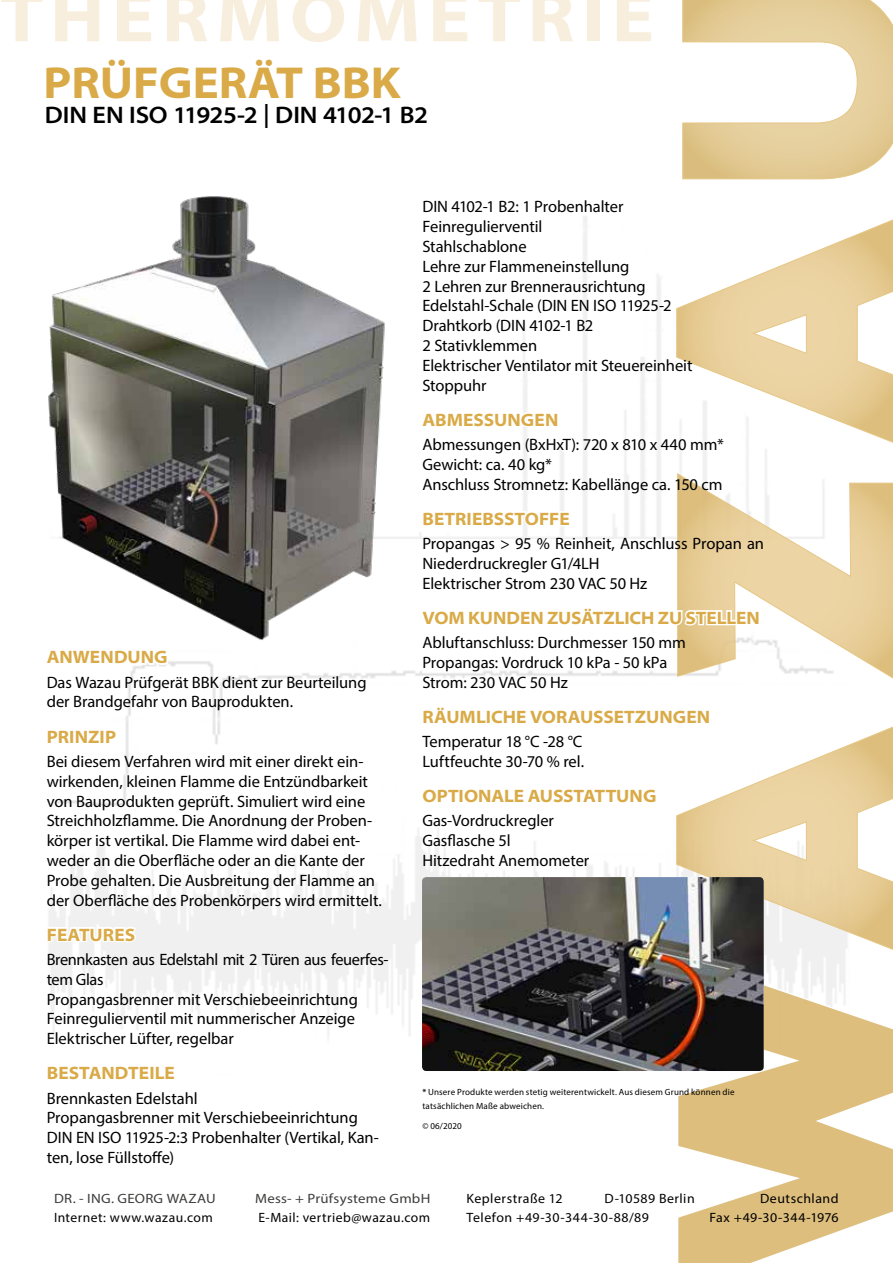
<style>
.page{position:relative;width:893px;height:1263px;background:#fff}
.page>*{position:absolute;margin:0;border:0;box-sizing:border-box;transform-origin:0 0}
.t1{font:700 72px "Myriad Pro";letter-spacing:.09em;color:#f8eedd;scale:1.1 1}
.t2{font:700 semi-expanded 45px "Myriad Pro";color:#d9aa47}
.t3{font:600 semi-expanded 24px "Myriad Pro";letter-spacing:-.015em;color:#000}
.t4{font:700 semi-expanded 18px "Myriad Pro";color:#d9aa47}
.t5{font:16.5px/19.8px "Myriad Pro";letter-spacing:-.005em;color:#000}
.t6{font:13.5px "Myriad Pro";letter-spacing:.035em;color:#000}
.t7{font:13.5px "Myriad Pro";letter-spacing:.015em;color:#3c3c3b;scale:1.1 1}
.t8{font:13.5px "Myriad Pro";letter-spacing:.015em;color:#000}
.t9{font:9px/13.5px "Myriad Pro";letter-spacing:.015em;color:#000}
.s1{font-weight:600}
</style>
<div class="page">
<img style="left:54px;top:661px;width:623px;height:145px">
<svg style="left:677px;top:449px;width:216px;height:230px"></svg>
<svg style="left:676px;top:726px;width:217px;height:227px"></svg>
<svg style="left:678px;top:953px;width:215px;height:310px"></svg>
<svg style="left:676px;top:219px;width:217px;height:230px"></svg>
<svg style="left:682px;top:0;width:211px;height:180px"></svg>
<svg style="left:54px;top:661px;width:116px;height:39px"></svg>
<svg style="left:54px;top:719px;width:65px;height:35px"></svg>
<svg style="left:48px;top:907px;width:90px;height:37px"></svg>
<svg style="left:521px;top:385px;width:39px;height:68px"></svg>
<svg style="left:522px;top:509px;width:43px;height:19px"></svg>
<svg style="left:677px;top:583px;width:85px;height:68px"></svg>
<svg style="left:421px;top:682px;width:291px;height:68px"></svg>
<svg style="left:420px;top:768px;width:238px;height:38px"></svg>
<img style="left:48px;top:196px;width:341px;height:444px">
<img style="left:422px;top:877px;width:342px;height:194px">
<h1 class="t1" style="left:0;top:-30px;width:596px">THERMOMETRIE</h1>
<h2 class="t2" style="left:44px;top:53px;width:359px">PRÜFGERÄT BBK</h2>
<h3 class="t3" style="left:45px;top:100px;width:385px">DIN EN ISO 11925-2 | DIN 4102-1 B2</h3>
<p class="t4" style="left:47px;top:645px;width:122px">ANWENDUNG</p>
<p class="t5" style="left:47px;top:672px;width:321px">Das Wazau Prüfgerät BBK dient zur Beurteilung der Brandgefahr von Bauprodukten.</p>
<p class="t4" style="left:47px;top:725px;width:71px">PRINZIP</p>
<p class="t5" style="left:47px;top:751px;width:337px">Bei diesem Verfahren wird mit einer direkt ein&shy;wirkenden, kleinen Flamme die Entzündbarkeit von Bauprodukten geprüft. Simuliert wird eine Streichholzflamme. Die Anordnung der Proben&shy;körper ist vertikal. Die Flamme wird dabei ent&shy;weder an die Oberfläche oder an die Kante der Probe gehalten. Die Ausbreitung der Flamme an der Oberfläche des Probenkörpers wird ermittelt.</p>
<p class="t4" style="left:47px;top:923px;width:90px">FEATURES</p>
<p class="t5" style="left:47px;top:949px;width:343px">Brennkasten aus Edelstahl mit 2 Türen aus feuerfes&shy;tem Glas<br>Propangasbrenner mit Verschiebeeinrichtung Feinregulierventil mit nummerischer Anzeige Elektrischer Lüfter, regelbar</p>
<p class="t4" style="left:47px;top:1061px;width:129px">BESTANDTEILE</p>
<p class="t5" style="left:47px;top:1088px;width:334px">Brennkasten Edelstahl<br>Propangasbrenner mit Verschiebeeinrichtung DIN EN ISO 11925-2:3 Probenhalter (Vertikal, Kan&shy;ten, lose Füllstoffe)</p>
<p class="t5" style="left:422px;top:197px;width:272px">DIN 4102-1 B2: 1 Probenhalter<br>Feinregulierventil<br>Stahlschablone<br>Lehre zur Flammeneinstellung<br>2 Lehren zur Brennerausrichtung<br>Edelstahl-Schale (DIN EN ISO 11925-2<br>Drahtkorb (DIN 4102-1 B2<br>2 Stativklemmen<br>Elektrischer Ventilator mit Steuereinheit<br>Stoppuhr</p>
<p class="t4" style="left:423px;top:408px;width:137px">ABMESSUNGEN</p>
<p class="t5" style="left:422px;top:434px;width:303px">Abmessungen (BxHxT): 720 x 810 x 440 mm*<br>Gewicht: ca. 40 kg*<br>Anschluss Stromnetz: Kabellänge ca. 150 cm</p>
<p class="t4" style="left:423px;top:507px;width:149px">BETRIEBSSTOFFE</p>
<p class="t5" style="left:422px;top:533px;width:343px">Propangas &gt; 95 % Reinheit, Anschluss Propan an<br>Niederdruckregler G1/4LH<br>Elektrischer Strom 230 VAC 50 Hz</p>
<p class="t4" style="left:423px;top:606px;width:339px">VOM KUNDEN ZUSÄTZLICH ZU STELLEN</p>
<p class="t5" style="left:422px;top:632px;width:265px">Abluftanschluss: Durchmesser 150 mm<br>Propangas: Vordruck 10 kPa - 50 kPa<br>Strom: 230 VAC 50 Hz</p>
<p class="t4" style="left:423px;top:705px;width:289px">RÄUMLICHE VORAUSSETZUNGEN</p>
<p class="t5" style="left:422px;top:731px;width:163px">Temperatur 18 °C -28 °C<br>Luftfeuchte 30-70 % rel.</p>
<p class="t4" style="left:423px;top:784px;width:235px">OPTIONALE AUSSTATTUNG</p>
<p class="t5" style="left:422px;top:811px;width:168px">Gas-Vordruckregler<br>Gasflasche 5l<br>Hitzedraht Anemometer</p>
<p class="t9" style="left:422px;top:1085px;width:314px"><span class="s1">*</span> Unsere Produkte werden stetig weiterentwickelt. Aus diesem Grund können die tatsächlichen Maße abweichen.</p>
<p class="t9" style="left:422px;top:1119px;width:41px">© 06/2020</p>
<p class="t7" style="left:54px;top:1190px;width:148px">DR. - ING. GEORG WAZAU</p>
<p class="t7" style="left:255px;top:1190px;width:161px">Mess- + Prüfsysteme GmbH</p>
<p class="t6" style="left:467px;top:1190px;width:98px">Keplerstraße 12</p>
<p class="t6" style="left:604px;top:1190px;width:92px">D-10589 Berlin</p>
<p class="t6" style="left:760px;top:1190px;width:80px">Deutschland</p>
<p class="t6" style="left:54px;top:1209px;width:160px">Internet: www.wazau.com</p>
<p class="t6" style="left:258px;top:1209px;width:173px">E-Mail: vertrieb@wazau.com</p>
<p class="t6" style="left:467px;top:1209px;width:184px">Telefon +49-30-344-30-88/89</p>
<p class="t8" style="left:709px;top:1209px;width:131px">Fax +49-30-344-1976</p>
</div>
